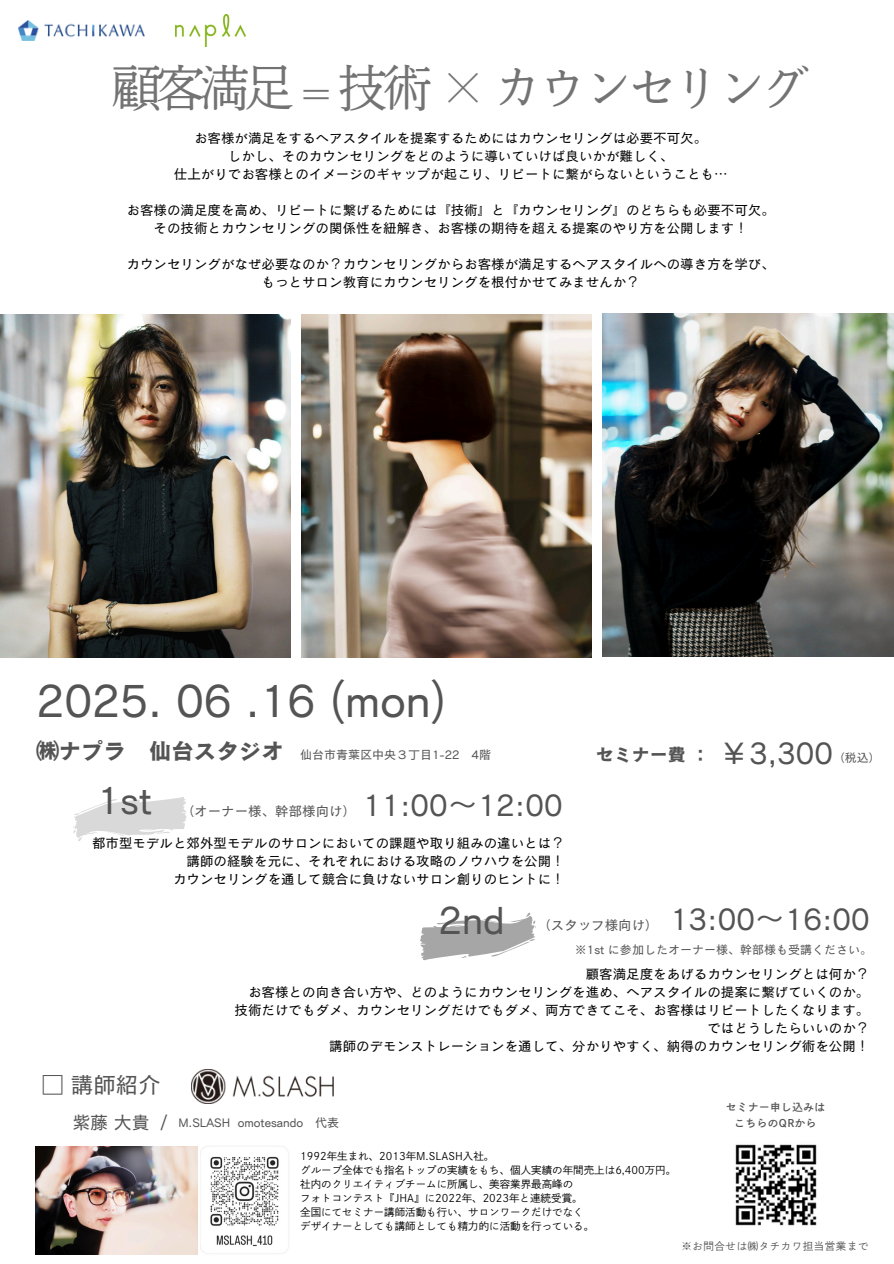
<style>
.page{position:relative;width:894px;height:1264px;background:#fff}
.page>*{position:absolute;margin:0;border:0;box-sizing:border-box;transform-origin:0 0}
.t1{font:48px "Nud Motoya Mincho Std W2 b";letter-spacing:-.075em;color:#737373}
.t2{font:45px "Canva Cezanne Pro N M";color:#545454}
.t3{font:37.95px "Canva Cezanne Pro N M";letter-spacing:.005em;color:#545454}
.t4{font:30px "Canva Cezanne Pro N M";color:#545454}
.t5{font:22.5px "Canva Cezanne Pro N B";color:#545454}
.t6{font:22.5px "Canva Cezanne Pro N M";color:#545454}
.t7{font:18px "Canva Cezanne Pro N B";color:#545454}
.t8{font:18px "Canva Cezanne Pro N M";color:#545454}
.t9{font:13.5px "Canva Cezanne Pro N M";color:#000}
.t10{font:13.5px "Canva Cezanne Pro N M";color:#545454}
.t11{font:12px "Canva Cezanne Pro N M";color:#545454}
.t12{font:10.5px "DMT Shuei Go Gin Std L";color:#000}
.t13{font:10.5px "DMT Shuei Go Gin Std B";letter-spacing:.05em;color:#545454}
.t14{font:10.5px "DMT Shuei Go Gin Std L";letter-spacing:.05em;color:#545454}
</style>
<div class="page">
<img style="left:175px;top:15px;width:70px;height:31px">
<img style="left:602px;top:313px;width:291px;height:343px">
<svg style="left:420px;top:912px;width:116px;height:49px"></svg>
<img style="left:0;top:314px;width:290px;height:343px">
<img style="left:18px;top:21px;width:126px;height:19px">
<img style="left:200px;top:1146px;width:89px;height:108px">
<img style="left:735px;top:1144px;width:82px;height:82px">
<img style="left:192px;top:1069px;width:142px;height:34px">
<svg style="left:73px;top:797px;width:114px;height:44px"></svg>
<img style="left:36px;top:1146px;width:162px;height:108px">
<img style="left:301px;top:314px;width:290px;height:343px">
<p class="t1" style="left:112px;top:64px;width:698px">顧客満足=技術 × カウンセリング</p>
<h1 class="t9" style="left:194px;top:131px;width:514px">お客様が満足をするヘアスタイルを提案するためにはカウンセリングは必要不可欠。</h1>
<p class="t9" style="left:228px;top:149px;width:447px">しかし、そのカウンセリングをどのように導いていけば良いかが難しく、</p>
<p class="t9" style="left:174px;top:167px;width:555px">仕上がりでお客様とのイメージのギャップが起こり、リピートに繋がらないということも…</p>
<p class="t9" style="left:126px;top:203px;width:649px">お客様の満足度を高め、リピートに繋げるためには『技術』と『カウンセリング』のどちらも必要不可欠。</p>
<p class="t9" style="left:153px;top:221px;width:595px">その技術とカウンセリングの関係性を紐解き、お客様の期待を超える提案のやり方を公開します！</p>
<p class="t9" style="left:126px;top:257px;width:649px">カウンセリングがなぜ必要なのか？カウンセリングからお客様が満足するヘアスタイルへの導き方を学び、</p>
<p class="t9" style="left:261px;top:275px;width:379px">もっとサロン教育にカウンセリングを根付かせてみませんか？</p>
<p class="t2" style="left:36px;top:677px;width:411px">2025. 06 .16 (mon)</p>
<p class="t5" style="left:36px;top:739px;width:249px">㈱ナプラ 仙台スタジオ</p>
<p class="t11" style="left:300px;top:748px;width:192px">仙台市青葉区中央３丁目 1-22 4階</p>
<p class="t4" style="left:719px;top:738px;width:115px">￥3,300</p>
<p class="t7" style="left:595px;top:745px;width:115px">セミナー費：</p>
<h6 class="t11" style="left:832px;top:751px;width:49px">（税込）</h6>
<p class="t3" style="left:97px;top:780px;width:57px">1st</p>
<p class="t10" style="left:181px;top:803px;width:177px">（オーナー様、幹部様向け）</p>
<p class="t4" style="left:363px;top:789px;width:201px">11:00～ 12:00</p>
<h2 class="t9" style="left:92px;top:836px;width:474px">都市型モデルと郊外型モデルのサロンにおいての課題や取り組みの違いとは？</h2>
<h5 class="t9" style="left:186px;top:854px;width:379px">講師の経験を元に、それぞれにおける攻略のノウハウを公開！</h5>
<p class="t9" style="left:173px;top:872px;width:393px">カウンセリングを通して競合に負けないサロン創りのヒントに！</p>
<h4 class="t10" style="left:537px;top:918px;width:123px">（スタッフ様向け）</h4>
<h6 class="t4" style="left:669px;top:903px;width:201px">13:00～ 16:00</h6>
<p class="t9" style="left:585px;top:966px;width:285px">顧客満足度をあげるカウンセリングとは何か？</p>
<h3 class="t9" style="left:248px;top:984px;width:622px">お客様との向き合い方や、どのようにカウンセリングを進め、ヘアスタイルの提案に繋げていくのか。</h3>
<h4 class="t9" style="left:234px;top:1002px;width:636px">技術だけでもダメ、カウンセリングだけでもダメ、両方できてこそ、お客様はリピートしたくなります。</h4>
<p class="t9" style="left:707px;top:1020px;width:163px">ではどうしたらいいのか？</p>
<p class="t9" style="left:329px;top:1038px;width:541px">講師のデモンストレーションを通して、分かりやすく、納得のカウンセリング術を公開！</p>
<h5 class="t3" style="left:438px;top:900px;width:68px">2nd</h5>
<p class="t11" style="left:574px;top:943px;width:299px">※1st に参加したオーナー様、幹部様も受講ください。</p>
<p class="t6" style="left:42px;top:1072px;width:121px">□ 講師紹介</p>
<h3 class="t8" style="left:72px;top:1113px;width:96px">紫藤大貴 /</h3>
<p class="t13" style="left:726px;top:1101px;width:100px">セミナー申し込みは</p>
<p class="t11" style="left:178px;top:1115px;width:162px">M.SLASH omotesando 代表</p>
<p class="t13" style="left:734px;top:1117px;width:83px">こちらのQRから</p>
<p class="t12" style="left:300px;top:1150px;width:195px">1992年生まれ、2013年M.SLASH入社。</p>
<h4 class="t12" style="left:300px;top:1164px;width:377px">グループ全体でも指名トップの実績をもち、個人実績の年間売上は6,400万円。</h4>
<p class="t12" style="left:300px;top:1178px;width:274px">社内のクリエイティブチームに所属し、美容業界最高峰の</p>
<p class="t12" style="left:300px;top:1192px;width:284px">フォトコンテスト『JHA』に2022年、2023年と連続受賞。</p>
<p class="t12" style="left:300px;top:1206px;width:285px">全国にてセミナー講師活動も行い、サロンワークだけでなく</p>
<p class="t12" style="left:300px;top:1220px;width:295px">デザイナーとしても講師としても精力的に活動を行っている。</p>
<p class="t14" style="left:681px;top:1240px;width:188px">※お問合せは㈱タチカワ担当営業まで</p>
</div>
